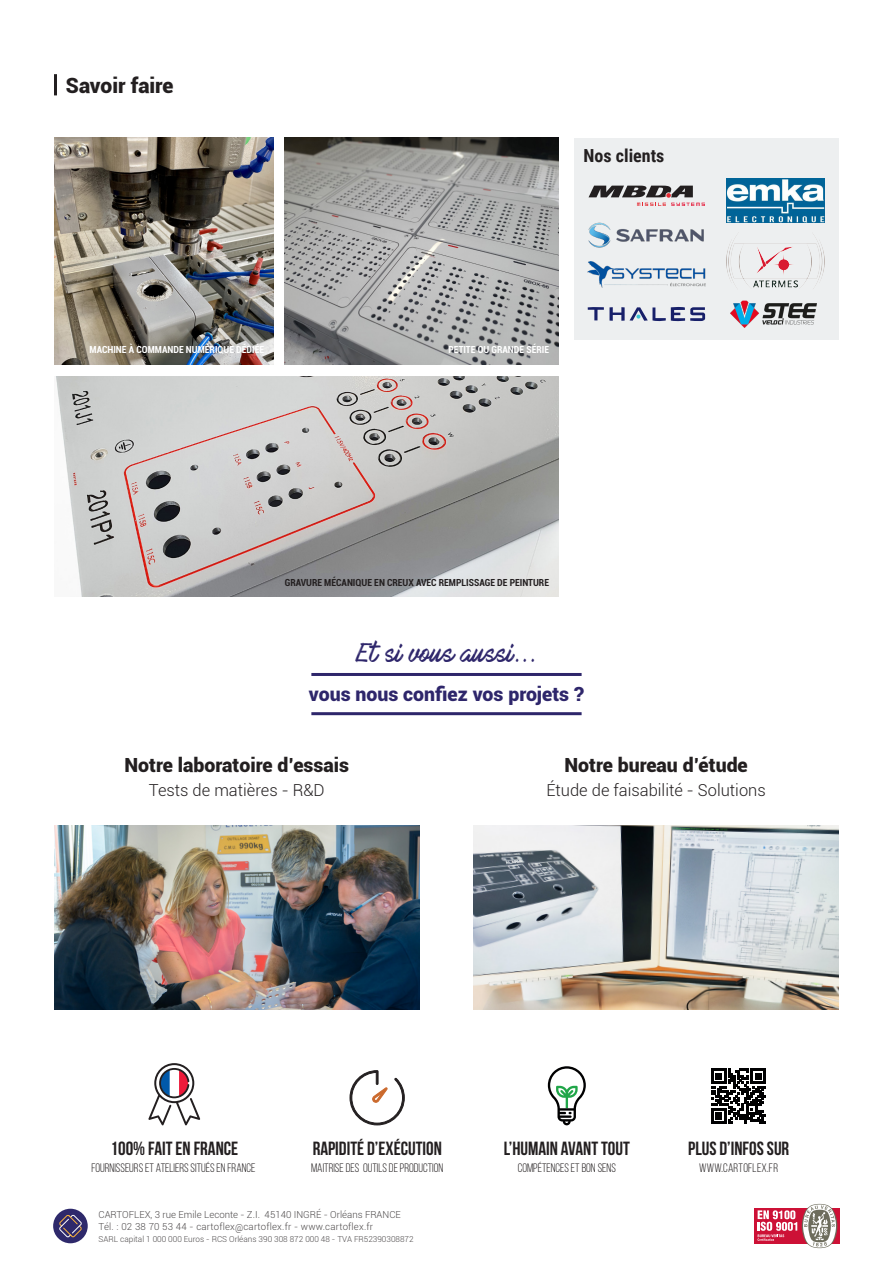
<style>
.page{position:relative;width:893px;height:1263px;background:#fff}
.page>*{position:absolute;margin:0;border:0;box-sizing:border-box;transform-origin:0 0}
.t1{font:24px "Mark My Words";color:#2e266b}
.t2{font:900 21px "Roboto";color:#231f20}
.t3{font:900 19.5px "Roboto";color:#231f20}
.t4{font:900 19.5px "Roboto";color:#2e266b}
.t5{font:700 19.05px "Bebas Neue";color:#231f20}
.t6{font:700 18px "Roboto Condensed";color:#231f20}
.t7{font:300 16.5px "Roboto";color:#231f20}
.t8{font:12.3px "Bebas Neue";color:#231f20}
.t9{font:12.3px "Bebas Neue";letter-spacing:.02em;color:#231f20}
.t10{font:700 condensed 9.75px "Roboto";color:#fff}
.t11{font:700 condensed 9.75px "Roboto";color:#231f20}
.t12{font:300 9.6px/11.9px "Roboto";color:rgb(35 31 32/.81)}
.t13{font:300 8.1px "Roboto";color:rgb(35 31 32/.81)}
</style>
<div class="page">
<hr style="left:54px;top:74px;width:3px;height:21px;background:#231f20">
<img style="left:285px;top:138px;width:274px;height:226px">
<hr style="left:311px;top:673px;width:271px;height:3px;background:#2e266b">
<hr style="left:311px;top:712px;width:271px;height:3px;background:#2e266b">
<img style="left:54px;top:138px;width:219px;height:226px">
<img style="left:55px;top:376px;width:504px;height:220px">
<img style="left:55px;top:825px;width:364px;height:184px">
<img style="left:473px;top:825px;width:366px;height:184px">
<div style="left:574px;top:138px;width:265px;height:201px;background:#edeff0"></div>
<svg style="left:588px;top:307px;width:117px;height:15px"></svg>
<svg style="left:589px;top:186px;width:116px;height:20px"></svg>
<img style="left:588px;top:262px;width:118px;height:26px">
<img style="left:588px;top:223px;width:116px;height:25px">
<img style="left:726px;top:179px;width:99px;height:43px">
<img style="left:731px;top:300px;width:86px;height:28px">
<img style="left:726px;top:234px;width:99px;height:55px">
<svg style="left:548px;top:1066px;width:38px;height:59px"></svg>
<svg style="left:350px;top:1070px;width:55px;height:55px"></svg>
<svg style="left:148px;top:1063px;width:52px;height:62px"></svg>
<svg style="left:711px;top:1068px;width:55px;height:55px"></svg>
<div style="left:53px;top:1209px;width:35px;height:34px;background:#2e296b;border-radius:50%"></div>
<svg style="left:59px;top:1214px;width:23px;height:23px"></svg>
<div style="left:754px;top:1208px;width:86px;height:36px;background:linear-gradient(to bottom,#cd1136,#cd1136)"></div>
<svg style="left:758px;top:1204px;width:79px;height:44px"></svg>
<p class="t2" style="left:66px;top:70px;width:109px">Savoir faire</p>
<p class="t10" style="left:89px;top:343px;width:176px">MACHINE À COMMANDE NUMÉRIQUE DÉDIÉE</p>
<p class="t6" style="left:584px;top:143px;width:82px">Nos clients</p>
<p class="t10" style="left:448px;top:343px;width:102px">PETITE OU GRANDE SÉRIE</p>
<p class="t11" style="left:285px;top:575px;width:266px">GRAVURE MÉCANIQUE EN CREUX AVEC REMPLISSAGE DE PEINTURE</p>
<p class="t1" style="left:356px;top:640px;width:182px">Et si vous aussi...</p>
<p class="t4" style="left:309px;top:681px;width:277px">vous nous confiez vos projets ?</p>
<p class="t3" style="left:124px;top:751px;width:226px">Notre laboratoire d’essais</p>
<p class="t7" style="left:149px;top:778px;width:177px">Tests de matières - R&amp;D</p>
<p class="t3" style="left:564px;top:751px;width:185px">Notre bureau d’étude</p>
<p class="t7" style="left:546px;top:778px;width:221px">Étude de faisabilité - Solutions</p>
<p class="t5" style="left:111px;top:1138px;width:129px">100% FAIT EN FRANCE</p>
<p class="t8" style="left:91px;top:1161px;width:165px">FOURNISSEURS ET ATELIERS SITUÉS EN FRANCE</p>
<p class="t5" style="left:313px;top:1138px;width:131px">RAPIDITÉ D’EXÉCUTION</p>
<p class="t8" style="left:311px;top:1161px;width:134px">MAITRISE DES OUTILS DE PRODUCTION</p>
<p class="t12" style="left:99px;top:1208px;width:304px">CARTOFLEX, 3 rue Emile Leconte - Z.I. 45140 INGRÉ - Orléans FRANCE<br>Tél. : 02 38 70 53 44 - cartoflex@cartoflex.fr - www.cartoflex.fr</p>
<p class="t13" style="left:99px;top:1233px;width:317px">SARL capital 1 000 000 Euros - RCS Orléans 390 308 872 000 48 - TVA FR52390308872</p>
<p class="t5" style="left:504px;top:1138px;width:128px">L’HUMAIN AVANT TOUT</p>
<p class="t8" style="left:518px;top:1161px;width:100px">COMPÉTENCES ET BON SENS</p>
<p class="t5" style="left:688px;top:1138px;width:103px">PLUS D’INFOS SUR</p>
<p class="t9" style="left:699px;top:1161px;width:80px">WWW.CARTOFLEX.FR</p>
</div>
